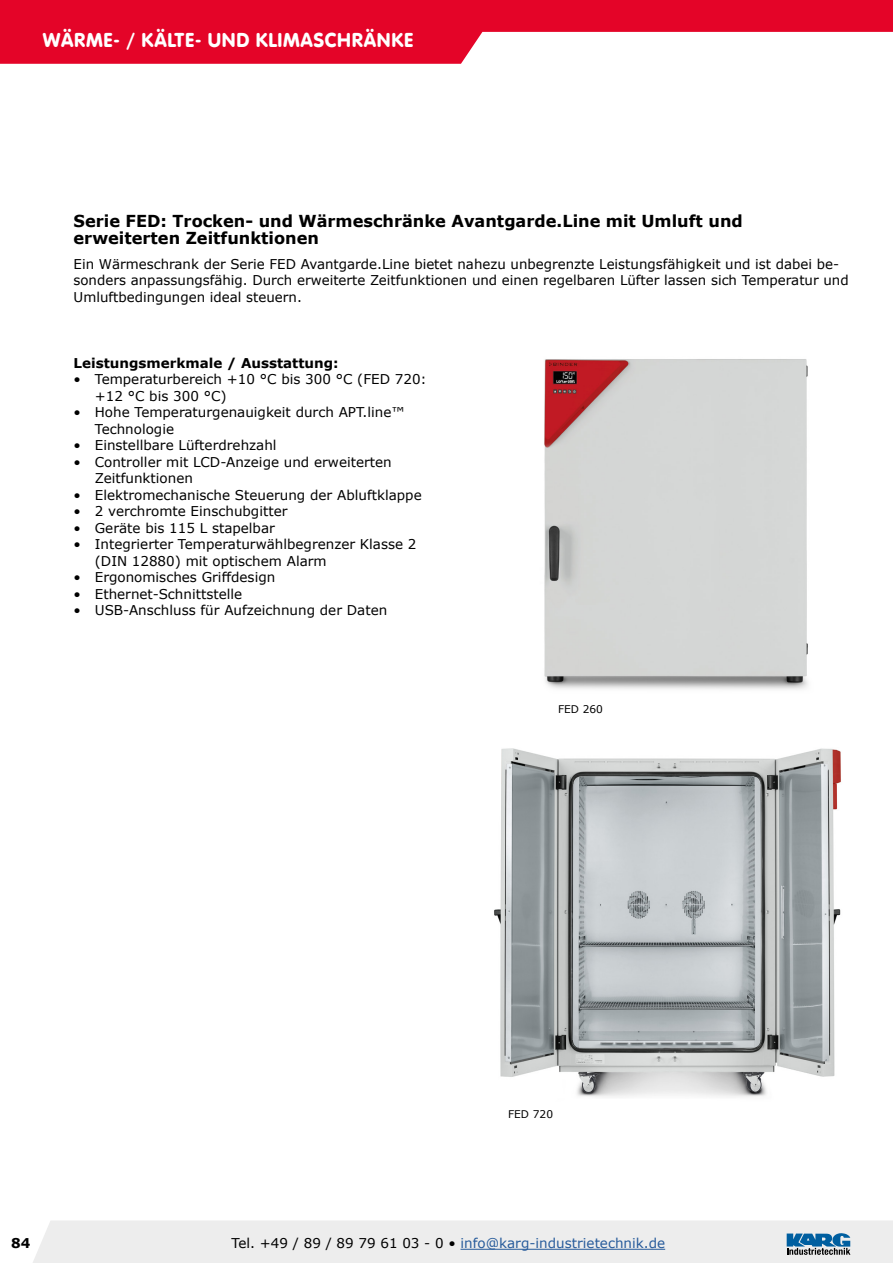
<style>
.page{position:relative;width:893px;height:1263px;background:#fff}
.page>*{position:absolute;margin:0;border:0;box-sizing:border-box;transform-origin:0 0}
.t1{font:21px "VAG Round";color:#fff}
._08_Unterüberschrift{font:700 16.5px/16.5px "Verdana";color:#000}
._08_Fließtext{font:13.5px/16.5px "Verdana";color:#000}
.t2{font:13.5px "Verdana";color:#275b9b}
._08_Eigenschaften{font:700 13.5px "Verdana";color:#000}
._08_Tabelleninhalt_l{font:10.65px "Verdana";color:#000}
.s1{color:#000}
</style>
<div class="page">
<svg style="left:0;top:0;width:893px;height:64px;fill:#e40428"></svg>
<div style="left:33px;top:1221px;width:860px;height:42px;background:#ededed"></div>
<hr style="left:460px;top:1249px;width:205px;height:1px;background:#275b9b">
<img style="left:494px;top:748px;width:347px;height:349px">
<img style="left:544px;top:359px;width:264px;height:331px">
<h1 class="t1" style="left:43px;top:28px;width:373px">WÄRME- / KÄLTE- UND KLIMASCHRÄNKE</h1>
<p class="_08_Unterüberschrift" style="left:74px;top:213px;width:671px">Serie FED: Trocken- und Wärmeschränke Avantgarde.Line mit Umluft und erweiterten Zeitfunktionen</p>
<p class="_08_Fließtext" style="left:74px;top:255px;width:777px">Ein Wärmeschrank der Serie FED Avantgarde.Line bietet nahezu unbegrenzte Leistungsfähigkeit und ist dabei be&shy;sonders anpassungsfähig. Durch erweiterte Zeitfunktionen und einen regelbaren Lüfter lassen sich Temperatur und<br>Umluftbedingungen ideal steuern.</p>
<p class="_08_Eigenschaften" style="left:74px;top:353px;width:267px">Leistungsmerkmale / Ausstattung:</p>
<p class="_08_Fließtext" style="left:95px;top:371px;width:333px;text-indent:-21px">• Temperaturbereich +10 °C bis 300 °C (FED 720: +12 °C bis 300 °C)</p>
<p class="_08_Fließtext" style="left:95px;top:404px;width:311px;text-indent:-21px">• Hohe Temperaturgenauigkeit durch APT.line™<br>Technologie</p>
<p class="_08_Fließtext" style="left:74px;top:437px;width:205px">• Einstellbare Lüfterdrehzahl</p>
<p class="_08_Fließtext" style="left:95px;top:453px;width:298px;text-indent:-21px">• Controller mit LCD-Anzeige und erweiterten<br>Zeitfunktionen</p>
<p class="_08_Fließtext" style="left:74px;top:486px;width:350px">• Elektromechanische Steuerung der Abluftklappe</p>
<p class="_08_Fließtext" style="left:74px;top:503px;width:215px">• 2 verchromte Einschubgitter</p>
<p class="_08_Fließtext" style="left:74px;top:519px;width:203px">• Geräte bis 115 L stapelbar</p>
<p class="_08_Fließtext" style="left:95px;top:536px;width:323px;text-indent:-21px">• Integrierter Temperaturwählbegrenzer Klasse 2 (DIN 12880) mit optischem Alarm</p>
<p class="_08_Fließtext" style="left:74px;top:569px;width:203px">• Ergonomisches Griffdesign</p>
<p class="_08_Fließtext" style="left:74px;top:585px;width:170px">• Ethernet-Schnittstelle</p>
<p class="_08_Fließtext" style="left:74px;top:602px;width:315px">• USB-Anschluss für Aufzeichnung der Daten</p>
<p class="_08_Tabelleninhalt_l" style="left:558px;top:702px;width:46px">FED 260</p>
<p class="_08_Tabelleninhalt_l" style="left:508px;top:1107px;width:46px">FED 720</p>
<p class="_08_Eigenschaften" style="left:11px;top:1233px;width:21px">84</p>
<p class="t2" style="left:232px;top:1234px;width:435px"><span class="s1">Tel. +49 / 89 / 89 79 61 03 - 0 •</span> info@karg-industrietechnik.de</p>
</div>
